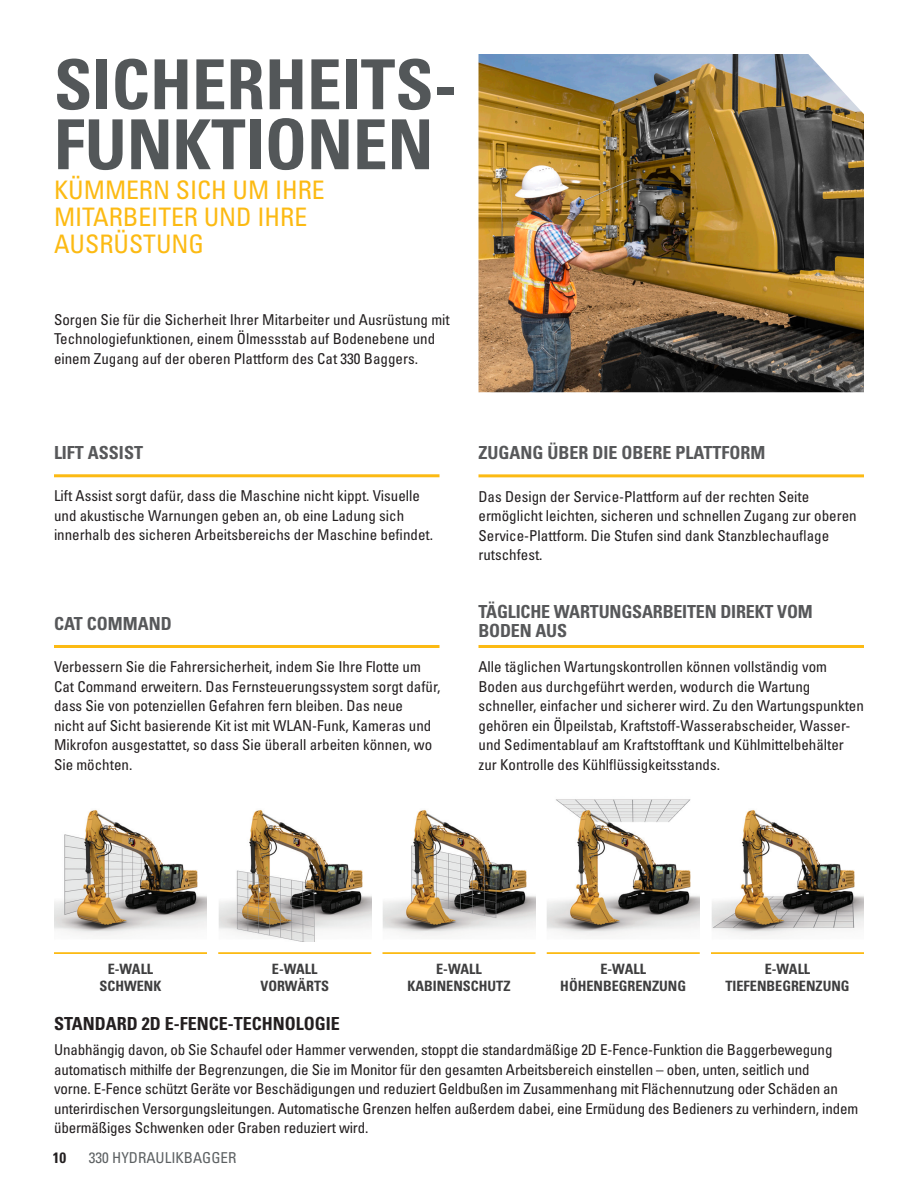
<style>
.page{position:relative;width:918px;height:1188px;background:#fff}
.page>*{position:absolute;margin:0;border:0;box-sizing:border-box;transform-origin:0 0}
.Headline_xl_gray{font:69px/60px "Univers LTCYR 67 Bold Cond";color:#535759}
.Subhead_small_yellow{font:condensed 25.5px/27px "Univers LTCYR 57";color:#fcba13}
.Subhead_small_gray_w{font:18px "Univers LTCYR 67 Bold Cond";color:#57585a}
.Paragraph_Style_1{font:18px/19.5px "Univers LTCYR 67 Bold Cond";letter-spacing:-.01em;color:#57585a}
.Headline_small_black{font:18px "Univers LTCYR 67 Bold Cond";color:#231f20}
.Body_copy{font:condensed 15px/19.5px "Univers LTCYR 57";color:#231f20}
.t1{font:condensed 15px "Univers LTCYR 57";color:#5d6163}
.t2{font:15px "Univers LTCYR 67 Bold Cond";color:#231f20}
.Image_Caption{font:14.25px/17.1px "Univers LTCYR 67 Bold Cond";color:#3e3e3f;text-align:center}
</style>
<div class="page">
<hr style="left:54px;top:952px;width:153px;height:2px;background:#fcba13">
<hr style="left:218px;top:952px;width:153px;height:2px;background:#fcba13">
<hr style="left:382px;top:952px;width:154px;height:2px;background:#fcba13">
<hr style="left:547px;top:952px;width:153px;height:2px;background:#fcba13">
<hr style="left:711px;top:952px;width:153px;height:2px;background:#fcba13">
<img style="left:54px;top:810px;width:153px;height:126px">
<img style="left:219px;top:810px;width:152px;height:132px">
<img style="left:383px;top:810px;width:153px;height:126px">
<img style="left:547px;top:799px;width:153px;height:137px">
<img style="left:712px;top:810px;width:152px;height:126px">
<hr style="left:54px;top:474px;width:386px;height:3px;background:#fcba13">
<hr style="left:478px;top:474px;width:386px;height:3px;background:#fcba13">
<hr style="left:54px;top:645px;width:386px;height:3px;background:#fcba13">
<hr style="left:478px;top:645px;width:386px;height:3px;background:#fcba13">
<img style="left:478px;top:54px;width:386px;height:338px">
<p class="Headline_xl_gray" style="left:54px;top:54px;width:404px">SICHERHEITS-<br>FUNKTIONEN</p>
<p class="Subhead_small_yellow" style="left:54px;top:176px;width:272px">KÜMMERN SICH UM IHRE<br>MITARBEITER UND IHRE<br>AUSRÜSTUNG</p>
<p class="Body_copy" style="left:54px;top:309px;width:397px">Sorgen Sie für die Sicherheit Ihrer Mitarbeiter und Ausrüstung mit<br>Technologiefunktionen, einem Ölmessstab auf Bodenebene und einem Zugang auf der oberen Plattform des Cat 330 Baggers.</p>
<p class="Subhead_small_gray_w" style="left:54px;top:442px;width:91px">LIFT ASSIST</p>
<p class="Subhead_small_gray_w" style="left:478px;top:442px;width:288px">ZUGANG ÜBER DIE OBERE PLATTFORM</p>
<p class="Body_copy" style="left:54px;top:486px;width:381px">Lift Assist sorgt dafür, dass die Maschine nicht kippt. Visuelle und akustische Warnungen geben an, ob eine Ladung sich innerhalb des sicheren Arbeitsbereichs der Maschine befindet.</p>
<p class="Subhead_small_gray_w" style="left:54px;top:613px;width:119px">CAT COMMAND</p>
<p class="Body_copy" style="left:54px;top:657px;width:388px">Verbessern Sie die Fahrersicherheit, indem Sie Ihre Flotte um Cat Command erweitern. Das Fernsteuerungssystem sorgt dafür, dass Sie von potenziellen Gefahren fern bleiben. Das neue<br>nicht auf Sicht basierende Kit ist mit WLAN-Funk, Kameras und Mikrofon ausgestattet, so dass Sie überall arbeiten können, wo Sie möchten.</p>
<p class="Body_copy" style="left:478px;top:486px;width:380px">Das Design der Service-Plattform auf der rechten Seite ermöglicht leichten, sicheren und schnellen Zugang zur oberen Service-Plattform. Die Stufen sind dank Stanzblechauflage rutschfest.</p>
<p class="Paragraph_Style_1" style="left:478px;top:601px;width:336px">TÄGLICHE WARTUNGSARBEITEN DIREKT VOM<br>BODEN AUS</p>
<p class="Body_copy" style="left:478px;top:657px;width:387px">Alle täglichen Wartungskontrollen können vollständig vom Boden aus durchgeführt werden, wodurch die Wartung schneller, einfacher und sicherer wird. Zu den Wartungspunkten gehören ein Ölpeilstab, Kraftstoff-Wasserabscheider, Wasser&shy;und Sedimentablauf am Kraftstofftank und Kühlmittelbehälter zur Kontrolle des Kühlflüssigkeitsstands.</p>
<p class="Image_Caption" style="left:100px;top:961px;width:63px">E-WALL<br>SCHWENK</p>
<p class="Image_Caption" style="left:260px;top:961px;width:70px">E-WALL<br>VORWÄRTS</p>
<p class="Image_Caption" style="left:408px;top:961px;width:104px">E-WALL<br>KABINENSCHUTZ</p>
<p class="Image_Caption" style="left:560px;top:961px;width:127px">E-WALL<br>HÖHENBEGRENZUNG</p>
<p class="Image_Caption" style="left:725px;top:961px;width:126px">E-WALL<br>TIEFENBEGRENZUNG</p>
<p class="Headline_small_black" style="left:54px;top:1012px;width:287px">STANDARD 2D E-FENCE-TECHNOLOGIE</p>
<p class="Body_copy" style="left:54px;top:1040px;width:806px">Unabhängig davon, ob Sie Schaufel oder Hammer verwenden, stoppt die standardmäßige 2D E-Fence-Funktion die Baggerbewegung automatisch mithilfe der Begrenzungen, die Sie im Monitor für den gesamten Arbeitsbereich einstellen – oben, unten, seitlich und<br>vorne. E-Fence schützt Geräte vor Beschädigungen und reduziert Geldbußen im Zusammenhang mit Flächennutzung oder Schäden an unterirdischen Versorgungsleitungen. Automatische Grenzen helfen außerdem dabei, eine Ermüdung des Bedieners zu verhindern, indem übermäßiges Schwenken oder Graben reduziert wird.</p>
<p class="t2" style="left:53px;top:1148px;width:15px">10</p>
<p class="t1" style="left:89px;top:1148px;width:149px">330 HYDRAULIKBAGGER</p>
</div>
